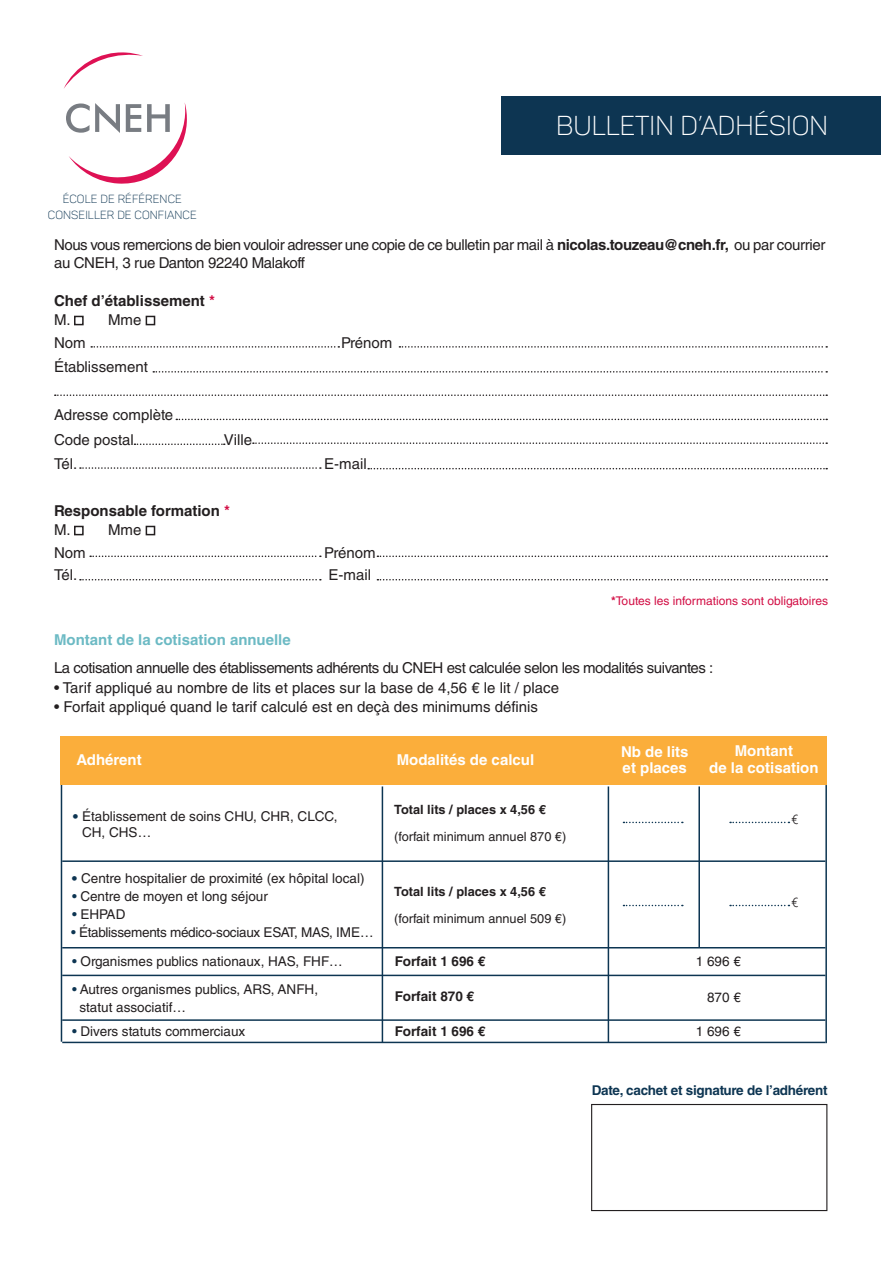
<style>
.page{position:relative;width:881px;height:1263px;background:#fff}
.page>*{position:absolute;margin:0;border:0;box-sizing:border-box;transform-origin:0 0}
.t1{font:27px "Panton Light Caps";color:#fff}
.t2{font:15px/18px "Helvetica LT Std";letter-spacing:-.025em;color:#231f20}
.t3{font:15px/25.5px "Helvetica LT Std";color:#231f20}
.t4{font:700 15px/19.5px "Helvetica LT Std";color:#231f20}
.t5{font:700 15px/16.5px "Helvetica LT Std";color:#fff}
.t6{font:13.5px/16.5px "Helvetica LT Std";color:#231f20}
.t7{font:13.5px "Helvetica LT Std";letter-spacing:-.02em;color:#231f20}
.t8{font:700 13.5px "Helvetica LT Std";color:#231f20}
.t9{font:700 13.5px "Helvetica LT Std";letter-spacing:-.02em;color:#0d3552}
.t10{font:13.5px "ITC Kabel Std";color:#231f20}
.t11{font:12.75px/27px "Helvetica LT Std";color:#231f20}
.t12{font:12px "Helvetica LT Std";color:#d20d44}
.t13{font:11.55px/16.2px "Panton Light Caps";letter-spacing:.01em;color:#0d3552;text-align:center}
.s1{font-weight:700}
.s2{color:#d20d44}
.s3{font-weight:400}
.s4{font-weight:700;color:#6cbac4}
.s5{font-family:"ITC Kabel Std";color:#0d3552}
.s6{color:#0d3552}
</style>
<div class="page">
<div style="left:501px;top:96px;width:379px;height:59px;background:#0d3552"></div>
<div style="left:74px;top:316px;width:10px;height:9px;border:2px solid #231f20"></div>
<div style="left:146px;top:316px;width:9px;height:9px;border:2px solid #231f20"></div>
<div style="left:74px;top:526px;width:10px;height:9px;border:2px solid #231f20"></div>
<div style="left:146px;top:526px;width:9px;height:9px;border:2px solid #231f20"></div>
<svg style="left:91px;top:346px;width:248px;height:2px"></svg>
<svg style="left:153px;top:371px;width:673px;height:2px"></svg>
<svg style="left:90px;top:555px;width:231px;height:2px"></svg>
<svg style="left:55px;top:394px;width:771px;height:2px"></svg>
<svg style="left:133px;top:442px;width:693px;height:3px"></svg>
<svg style="left:80px;top:579px;width:241px;height:1px"></svg>
<svg style="left:623px;top:822px;width:59px;height:1px"></svg>
<svg style="left:729px;top:822px;width:60px;height:1px"></svg>
<svg style="left:623px;top:905px;width:59px;height:1px"></svg>
<svg style="left:729px;top:905px;width:60px;height:1px"></svg>
<svg style="left:377px;top:579px;width:449px;height:1px"></svg>
<svg style="left:80px;top:467px;width:746px;height:2px"></svg>
<svg style="left:175px;top:418px;width:651px;height:2px"></svg>
<svg style="left:399px;top:346px;width:427px;height:2px"></svg>
<svg style="left:377px;top:555px;width:449px;height:2px"></svg>
<hr style="left:62px;top:860px;width:763px;height:2px;background:#0d3552">
<hr style="left:62px;top:947px;width:763px;height:1px;background:#0d3552">
<hr style="left:62px;top:975px;width:763px;height:1px;background:#0d3552">
<hr style="left:62px;top:1019px;width:763px;height:2px;background:#0d3552">
<hr style="left:62px;top:1042px;width:763px;height:1px;background:#0d3552">
<hr style="left:607px;top:786px;width:2px;height:256px;background:#0d3552">
<hr style="left:381px;top:786px;width:2px;height:256px;background:#0d3552">
<hr style="left:61px;top:755px;width:1px;height:287px;background:#0d3552">
<hr style="left:698px;top:786px;width:1px;height:161px;background:#0d3552">
<hr style="left:825px;top:785px;width:1px;height:258px;background:#0d3552">
<div style="left:61px;top:737px;width:765px;height:48px;background:#fbae3b"></div>
<div style="left:591px;top:1104px;width:236px;height:107px;border:1px solid #231f20"></div>
<svg style="left:64px;top:52px;width:123px;height:132px"></svg>
<p class="t13" style="left:48px;top:191px;width:150px">ÉCOLE DE RÉFÉRENCE<br>CONSEILLER DE CONFIANCE</p>
<p class="t13" style="left:63px;top:202px;width:120px">ÉCOLE DE RÉFÉRENCE</p>
<p class="t1" style="left:556px;top:109px;width:273px">BULLETIN D’ADHÉSION</p>
<p class="t2" style="left:54px;top:236px;width:772px">Nous vous remercions de bien vouloir adresser une copie de ce bulletin par mail à <span class="s1">nicolas.touzeau@cneh.fr,</span> ou par courrier au CNEH, 3 rue Danton 92240 Malakoff</p>
<p class="t4" style="left:54px;top:291px;width:162px">Chef d’établissement <span class="s2">*<br></span><span class="s3">M.</span></p>
<p class="t2" style="left:108px;top:311px;width:35px">Mme</p>
<p class="t2" style="left:54px;top:334px;width:33px">Nom</p>
<p class="t2" style="left:341px;top:334px;width:53px">Prénom</p>
<p class="t3" style="left:54px;top:354px;width:95px">Établissement</p>
<p class="t3" style="left:54px;top:402px;width:121px">Adresse complète<br>Code postal</p>
<p class="t2" style="left:54px;top:354px;width:18px">M.</p>
<p class="t2" style="left:108px;top:354px;width:35px">Mme</p>
<p class="t3" style="left:54px;top:397px;width:95px">Établissement</p>
<p class="t2" style="left:224px;top:431px;width:30px">Ville</p>
<p class="t2" style="left:54px;top:455px;width:25px">Tél.</p>
<p class="t2" style="left:324px;top:455px;width:44px">E-mail</p>
<p class="t4" style="left:54px;top:501px;width:177px">Responsable formation <span class="s2">*<br></span><span class="s3">M.</span></p>
<p class="t2" style="left:54px;top:498px;width:25px">Tél.</p>
<p class="t2" style="left:108px;top:521px;width:35px">Mme</p>
<p class="t2" style="left:54px;top:544px;width:33px">Nom</p>
<p class="t2" style="left:324px;top:544px;width:53px">Prénom</p>
<p class="t2" style="left:54px;top:566px;width:25px">Tél.</p>
<p class="t2" style="left:328px;top:566px;width:44px">E-mail</p>
<p class="t2" style="left:54px;top:564px;width:18px">M.</p>
<p class="t12" style="left:611px;top:593px;width:218px"><span class="s1">*</span>Toutes les informations sont obligatoires</p>
<p class="t2" style="left:54px;top:625px;width:660px;line-height:28.5px"><span class="s4">Montant de la cotisation annuelle<br></span>La cotisation annuelle des établissements adhérents du CNEH est calculée selon les modalités suivantes :</p>
<p class="t3" style="left:54px;top:675px;width:506px">• Tarif appliqué au nombre de lits et places sur la base de 4,56 € le lit / place</p>
<p class="t3" style="left:54px;top:694px;width:485px">• Forfait appliqué quand le tarif calculé est en deçà des minimums définis</p>
<p class="t4" style="left:54px;top:692px;width:284px">Montant de la cotisation annuelle : <span class="s3">800€</span></p>
<p class="t5" style="left:76px;top:751px;width:67px">Adhérent</p>
<p class="t5" style="left:396px;top:751px;width:139px">Modalités de calcul</p>
<p class="t11" style="left:394px;top:796px;width:173px"><span class="s1">Total lits / places x 4,56 € </span>(forfait minimum annuel 870 €)</p>
<p class="t6" style="left:82px;top:808px;width:257px;text-indent:-10px"><span class="s5">•</span> Établissement de soins CHU, CHR, CLCC,<br>CH, CHS…</p>
<p class="t6" style="left:71px;top:870px;width:295px"><span class="s5">•</span> Centre hospitalier de proximité (ex hôpital local)</p>
<p class="t6" style="left:72px;top:888px;width:197px"><span class="s6">•</span> Centre de moyen et long séjour</p>
<p class="t6" style="left:72px;top:906px;width:55px"><span class="s6">•</span> EHPAD</p>
<p class="t7" style="left:71px;top:925px;width:304px"><span class="s6">•</span> Établissements médico-sociaux ESAT, MAS, IME…</p>
<p class="t2" style="left:67px;top:810px;width:346px">- par virement : R.I.B. CAISSE D’EPARGNE IDF PARIS</p>
<p class="t11" style="left:394px;top:877px;width:173px"><span class="s1">Total lits / places x 4,56 € </span>(forfait minimum annuel 509 €)</p>
<p class="t5" style="left:620px;top:743px;width:69px">Nb de lits et places</p>
<p class="t5" style="left:709px;top:742px;width:111px;text-align:center">Montant<br>de la cotisation</p>
<p class="t10" style="left:791px;top:811px;width:8px">€</p>
<p class="t10" style="left:791px;top:895px;width:8px">€</p>
<p class="t6" style="left:72px;top:953px;width:272px"><span class="s6">•</span> Organismes publics nationaux, HAS, FHF…</p>
<p class="t8" style="left:395px;top:953px;width:92px">Forfait 1 696 €</p>
<p class="t6" style="left:695px;top:953px;width:47px">1 696 €</p>
<p class="t6" style="left:79px;top:980px;width:240px;line-height:18px;text-indent:-8px"><span class="s6">•</span> Autres organismes publics, ARS, ANFH, statut associatif…</p>
<p class="t8" style="left:395px;top:988px;width:81px">Forfait 870 €</p>
<p class="t6" style="left:706px;top:989px;width:35px">870 €</p>
<p class="t6" style="left:72px;top:1023px;width:175px"><span class="s6">•</span> Divers statuts commerciaux</p>
<p class="t8" style="left:395px;top:1023px;width:92px">Forfait 1 696 €</p>
<p class="t6" style="left:695px;top:1023px;width:47px">1 696 €</p>
<p class="t9" style="left:591px;top:1082px;width:237px">Date, cachet et signature de l’adhérent</p>
</div>
